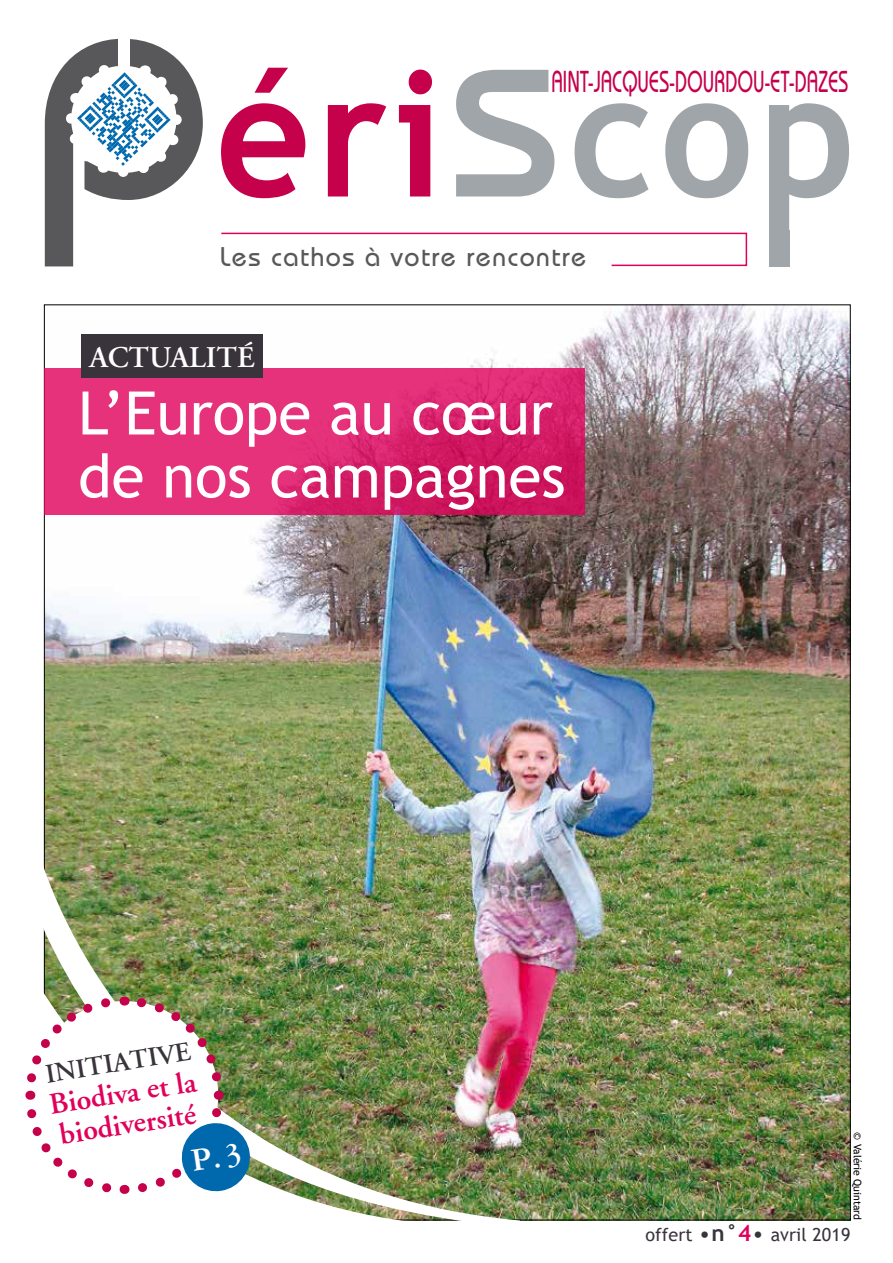
<style>
.page{position:relative;width:893px;height:1263px;background:#fff}
.page>*{position:absolute;margin:0;border:0;box-sizing:border-box;transform-origin:0 0}
.t1{font:700 174.9px "Trebuchet MS";letter-spacing:.04em;color:#c5014b;scale:.94 1}
.t2{font:60px/63px "Trebuchet MS";color:#fff}
.t3{font:500 30.15px "Bauhaus";letter-spacing:.02em;color:#c5014b;scale:.65 1}
.t4{font:600 30px/31.5px "Adobe Garamond";color:#e1005b}
.t5{font:600 30px "Adobe Garamond";color:#fff}
.t6{font:500 27px "Bauhaus";letter-spacing:.06em;color:#58585a}
.t7{font:600 27px "Adobe Garamond";color:#39343b}
.t8{font:18px "Trebuchet MS";letter-spacing:.005em;color:#39343b}
.t9{font:10.5px "Trebuchet MS";color:#000}
.s1{font-family:"Bauhaus";font-weight:500;font-size:322.5px;color:#58585a}
.s2{font-family:"Bauhaus";font-weight:500;font-size:264px;color:#a0a5a9}
.s3{color:#a0a5a9}
.s4{font-size:22.5px}
.s5{font-weight:700;font-size:22.5px}
.s6{font-weight:700;font-size:22.5px;color:#e1005b}
</style>
<div class="page">
<img style="left:46px;top:307px;width:802px;height:911px">
<img style="left:43px;top:849px;width:486px;height:372px">
<svg style="left:44px;top:369px;width:540px;height:146px;background:#dd2872"></svg>
<div style="left:81px;top:335px;width:182px;height:43px;background:#39343b"></div>
<svg style="left:221px;top:232px;width:527px;height:35px"></svg>
<div style="left:189px;top:245px;width:397px;height:59px;background:#fff"></div>
<div style="left:769px;top:230px;width:20px;height:36px;background:#a0a5a9"></div>
<svg style="left:77px;top:72px;width:94px;height:94px"></svg>
<svg style="left:25px;top:992px;width:227px;height:207px"></svg>
<h1 class="t1" style="left:32px;top:25px;width:878px"><span class="s1">p</span>éri<span class="s2">s</span><span class="s3">cop</span></h1>
<p class="t3" style="left:552px;top:63px;width:458px">AINT-JACQUES-DOURDOU-ET-DAZES</p>
<p class="t6" style="left:220px;top:241px;width:368px">Les cathos à votre rencontre</p>
<p class="t5" style="left:90px;top:341px;width:166px">ACTUALITÉ</p>
<h2 class="t2" style="left:78px;top:381px;width:489px">L’Europe au cœur de nos campagnes</h2>
<p class="t7" style="left:44px;top:1059px;width:148px;rotate:-9deg">INITIATIVE</p>
<p class="t4" style="left:47px;top:1089px;width:150px;rotate:-9deg">Biodiva et la biodiversité</p>
<p class="t9" style="left:864px;top:1132px;width:90px;rotate:90deg">© Valérie Quintard</p>
<p class="t8" style="left:646px;top:1223px;width:206px">offert <span class="s4">•</span><span class="s5">n°</span><span class="s6">4</span><span class="s4">•</span> avril 2019</p>
</div>
